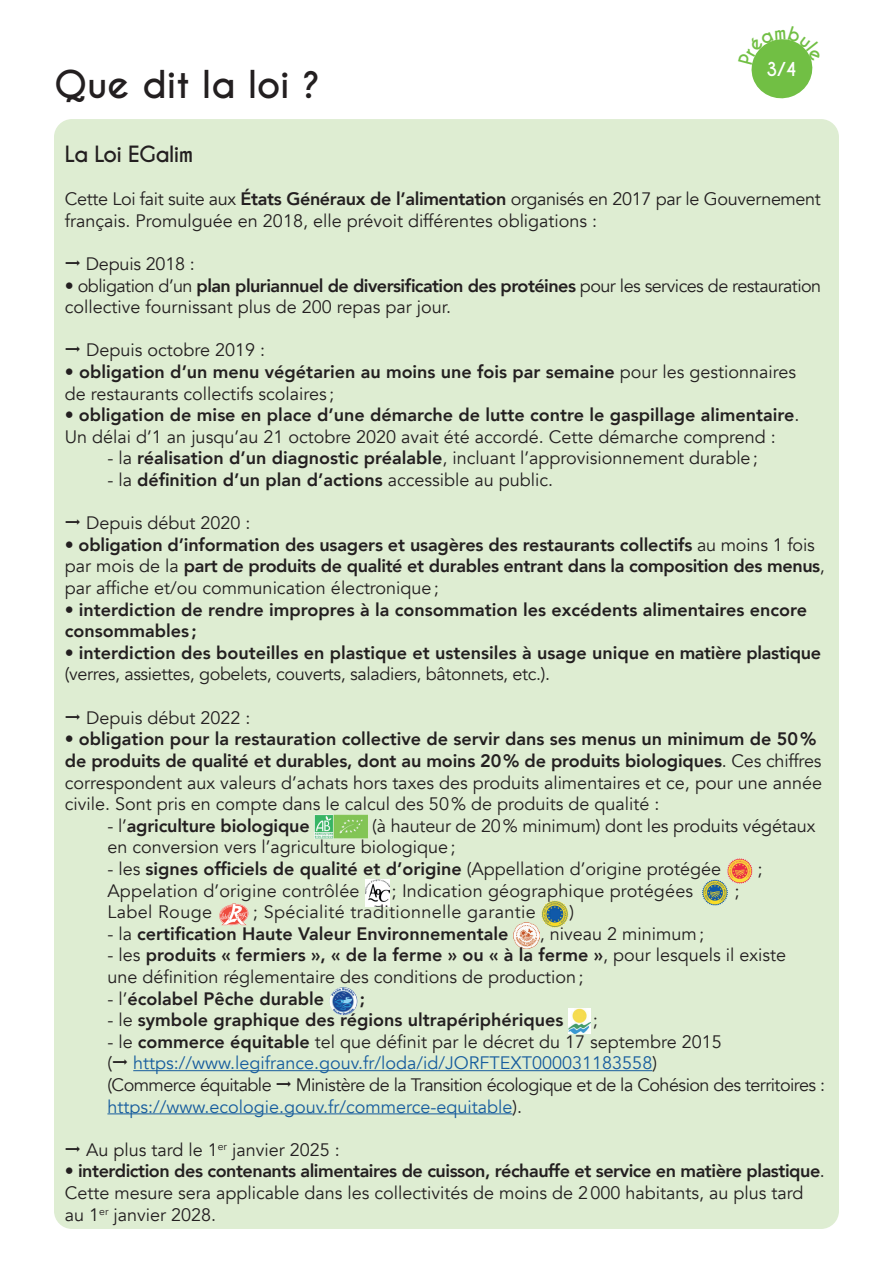
<style>
.page{position:relative;width:893px;height:1263px;background:#fff}
.page>*{position:absolute;margin:0;border:0;box-sizing:border-box;transform-origin:0 0}
.t1{font:700 36px "Caviar Dreams";color:#231f20}
.t2{font:700 21px "Caviar Dreams";letter-spacing:-.03em;color:#231f20}
.t3{font:18px/21.6px "Avenir";color:#231f20}
.t4{font:800 18px/21.6px "Avenir";color:#231f20}
.t5{font:18px/21.6px "Avenir";letter-spacing:-.025em;color:#231f20}
.t6{font:18px "Avenir";letter-spacing:.02em;color:#231f20}
.t7{font:700 18px "Caviar Dreams";color:#fff}
.s1{font-weight:800}
.s2{font-family:"Caviar Dreams";font-weight:700}
.s3{font-weight:400}
.s4{color:#175d9e}
</style>
<div class="page">
<div style="left:54px;top:119px;width:785px;height:1110px;background:#deedd2;border-radius:18px"></div>
<hr style="left:133px;top:1070px;width:519px;height:1px;background:#175d9e">
<hr style="left:107px;top:1113px;width:405px;height:1px;background:#175d9e">
<img style="left:315px;top:814px;width:53px;height:24px">
<img style="left:727px;top:858px;width:26px;height:26px">
<img style="left:365px;top:879px;width:24px;height:27px">
<img style="left:702px;top:879px;width:30px;height:27px">
<img style="left:219px;top:903px;width:30px;height:23px">
<img style="left:541px;top:900px;width:28px;height:28px">
<img style="left:514px;top:922px;width:26px;height:26px">
<img style="left:329px;top:987px;width:28px;height:28px;border-radius:14px">
<img style="left:569px;top:1009px;width:22px;height:24px">
<svg style="left:751px;top:39px;width:62px;height:60px"></svg>
<h1 class="t1" style="left:54px;top:63px;width:268px">Que dit la loi ?</h1>
<p class="t2" style="left:65px;top:142px;width:130px">La Loi EGalim</p>
<p class="t7" style="left:766px;top:58px;width:32px">3/4</p>
<p class="t3" style="left:65px;top:189px;width:757px">Cette Loi fait suite aux <span class="s1">États Généraux de l’alimentation</span> organisés en 2017 par le Gouvernement français. Promulguée en 2018, elle prévoit différentes obligations :</p>
<p class="t3" style="left:65px;top:253px;width:131px"><span class="s2">→</span> Depuis 2018 :</p>
<p class="t5" style="left:65px;top:275px;width:758px">• obligation d’un <span class="s1">plan pluriannuel de diversification des protéines</span> pour les services de restauration collective fournissant plus de 200 repas par jour.</p>
<p class="t3" style="left:65px;top:340px;width:202px"><span class="s2">→</span> Depuis octobre 2019 :</p>
<p class="t3" style="left:65px;top:361px;width:733px">• <span class="s1">obligation d’un menu végétarien au moins une fois par semaine</span> pour les gestionnaires de restaurants collectifs scolaires ;</p>
<p class="t3" style="left:65px;top:405px;width:736px">• <span class="s1">obligation de mise en place d’une démarche de lutte contre le gaspillage alimentaire</span>.<br>Un délai d’1 an jusqu’au 21 octobre 2020 avait été accordé. Cette démarche comprend :</p>
<p class="t3" style="left:107px;top:448px;width:652px">- la <span class="s1">réalisation d’un diagnostic préalable</span>, incluant l’approvisionnement durable;</p>
<p class="t4" style="left:107px;top:469px;width:447px"><span class="s3">- la</span> définition d’un plan d’actions <span class="s3">accessible au public.</span></p>
<p class="t3" style="left:65px;top:513px;width:187px"><span class="s2">→</span> Depuis début 2020 :</p>
<p class="t4" style="left:65px;top:534px;width:761px"><span class="s3">•</span> obligation d’information des usagers et usagères des restaurants collectifs <span class="s3">au moins 1 fois par mois de la</span> part de produits de qualité et durables entrant dans la composition des menus<span class="s3">, par affiche et/ou communication électronique;</span></p>
<p class="t4" style="left:65px;top:599px;width:744px"><span class="s3">•</span> interdiction de rendre impropres à la consommation les excédents alimentaires encore consommables ;</p>
<p class="t4" style="left:65px;top:642px;width:758px"><span class="s3">•</span> interdiction des bouteilles en plastique et ustensiles à usage unique en matière plastique <span class="s3">(verres, assiettes, gobelets, couverts, saladiers, bâtonnets, etc.).</span></p>
<p class="t3" style="left:65px;top:707px;width:187px"><span class="s2">→</span> Depuis début 2022 :</p>
<p class="t3" style="left:65px;top:729px;width:759px">• <span class="s1">obligation pour la restauration collective de servir dans ses menus un minimum de 50% de produits de qualité et durables, dont au moins 20% de produits biologiques</span>. Ces chiffres correspondent aux valeurs d’achats hors taxes des produits alimentaires et ce, pour une année civile. Sont pris en compte dans le calcul des 50% de produits de qualité :</p>
<p class="t4" style="left:107px;top:815px;width:204px"><span class="s3">- l’</span>agriculture biologique</p>
<p class="t3" style="left:107px;top:815px;width:709px;text-indent:265px">(à hauteur de 20% minimum) dont les produits végétaux en conversion vers l’agriculture biologique;</p>
<p class="t4" style="left:107px;top:858px;width:615px"><span class="s3">- les</span> signes officiels de qualité et d’origine <span class="s3">(Appellation d’origine protégée</span></p>
<p class="t3" style="left:758px;top:858px;width:7px">;</p>
<p class="t3" style="left:107px;top:880px;width:254px">Appelation d’origine contrôlée</p>
<p class="t3" style="left:392px;top:880px;width:303px">; Indication géographique protégées</p>
<p class="t3" style="left:734px;top:880px;width:7px">;</p>
<p class="t6" style="left:107px;top:901px;width:106px">Label Rouge</p>
<p class="t6" style="left:253px;top:901px;width:284px">; Spécialité traditionnelle garantie</p>
<p class="t3" style="left:569px;top:901px;width:6px">)</p>
<p class="t4" style="left:107px;top:923px;width:403px"><span class="s3">- la</span> certification Haute Valeur Environnementale</p>
<p class="t3" style="left:540px;top:923px;width:166px">, niveau 2 minimum;</p>
<p class="t3" style="left:107px;top:945px;width:680px">- les <span class="s1">produits « fermiers », « de la ferme » ou « à la ferme »</span>, pour lesquels il existe une définition réglementaire des conditions de production;</p>
<p class="t4" style="left:107px;top:987px;width:218px"><span class="s3">- l’</span>écolabel Pêche durable</p>
<p class="t4" style="left:360px;top:987px;width:7px">;</p>
<p class="t4" style="left:107px;top:1009px;width:458px"><span class="s3">- le</span> symbole graphique des régions ultrapériphériques</p>
<p class="t3" style="left:593px;top:1009px;width:7px">;</p>
<p class="t3" style="left:107px;top:1031px;width:719px">- le <span class="s1">commerce équitable</span> tel que définit par le décret du 17 septembre 2015<br>(<span class="s2">→</span> <span class="s4">https://www.legifrance.gouv.fr/loda/id/JORFTEXT000031183558</span>)<br>(Commerce équitable <span class="s2">→</span> Ministère de la Transition écologique et de la Cohésion des territoires : <span class="s4">https://www.ecologie.gouv.fr/commerce-equitable</span>).</p>
<p class="t3" style="left:65px;top:1139px;width:276px"><span class="s2">→</span> Au plus tard le 1<sup>er</sup> janvier 2025 :</p>
<p class="t3" style="left:65px;top:1161px;width:761px">• <span class="s1">interdiction des contenants alimentaires de cuisson, réchauffe et service en matière plastique</span>.<br>Cette mesure sera applicable dans les collectivités de moins de 2000 habitants, au plus tard au 1<sup>er</sup> janvier 2028.</p>
</div>
